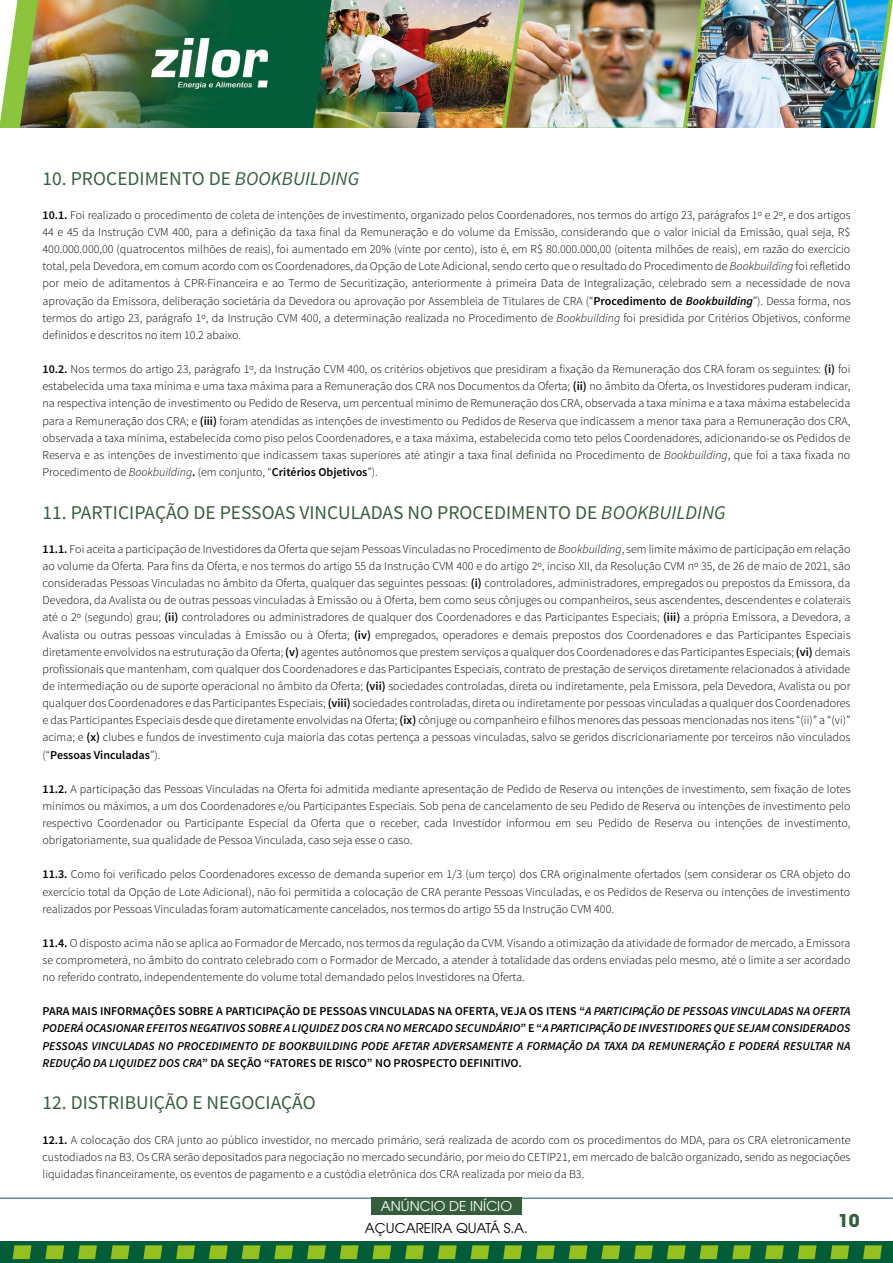
<style>
.page{position:relative;width:893px;height:1263px;background:#fff}
.page>*{position:absolute;margin:0;border:0;box-sizing:border-box;transform-origin:0 0}
.t1{font:19.5px "Source Sans Pro";color:#365e3d}
.t2{font:700 17.55px "ITC Avant Garde Pro";color:#365e3d}
.t3{font:13.5px "ITC Avant Garde Pro";color:#000}
.t4{font:13.5px "ITC Avant Garde Pro";color:#fff}
.t5{font:300 12px/17.1px "Source Sans Pro";color:#000;text-align:justify}
.t6{font:italic 600 12px/17.1px "Source Sans Pro";color:#000;text-align:justify}
.s1{font-style:italic}
.s2{font-weight:600}
.s3{font-weight:600;font-style:italic}
.s4{font-style:normal}
</style>
<div class="page">
<hr style="left:0;top:1198px;width:893px;height:1px;background:#195472">
<div style="left:371px;top:1198px;width:151px;height:17px;background:#365e3d"></div>
<img style="left:0;top:0;width:893px;height:127px">
<img style="left:0;top:1242px;width:893px;height:21px">
<h1 class="t1" style="left:43px;top:166px;width:318px">10. PROCEDIMENTO DE <span class="s1">BOOKBUILDING</span></h1>
<p class="t5" style="left:43px;top:206px;width:809px"><span class="s2">10.1.</span> Foi realizado o procedimento de coleta de intenções de investimento, organizado pelos Coordenadores, nos termos do artigo 23, parágrafos 1º e 2º, e dos artigos 44 e 45 da Instrução CVM 400, para a definição da taxa final da Remuneração e do volume da Emissão, considerando que o valor inicial da Emissão, qual seja, R$ 400.000.000,00 (quatrocentos milhões de reais), foi aumentado em 20% (vinte por cento), isto é, em R$ 80.000.000,00 (oitenta milhões de reais), em razão do exercício total, pela Devedora, em comum acordo com os Coordenadores, da Opção de Lote Adicional, sendo certo que o resultado do Procedimento de <span class="s1">Bookbuilding</span> foi refletido por meio de aditamentos à CPR-Financeira e ao Termo de Securitização, anteriormente à primeira Data de Integralização, celebrado sem a necessidade de nova aprovação da Emissora, deliberação societária da Devedora ou aprovação por Assembleia de Titulares de CRA (“<span class="s2">Procedimento de</span> <span class="s3">Bookbuilding</span>”). Dessa forma, nos termos do artigo 23, parágrafo 1º, da Instrução CVM 400, a determinação realizada no Procedimento de <span class="s1">Bookbuilding</span> foi presidida por Critérios Objetivos, conforme definidos e descritos no item 10.2 abaixo.</p>
<p class="t5" style="left:43px;top:361px;width:809px"><span class="s2">10.2.</span> Nos termos do artigo 23, parágrafo 1º, da Instrução CVM 400, os critérios objetivos que presidiram a fixação da Remuneração dos CRA foram os seguintes: <span class="s2">(i)</span> foi estabelecida uma taxa mínima e uma taxa máxima para a Remuneração dos CRA nos Documentos da Oferta; <span class="s2">(ii)</span> no âmbito da Oferta, os Investidores puderam indicar, na respectiva intenção de investimento ou Pedido de Reserva, um percentual mínimo de Remuneração dos CRA, observada a taxa mínima e a taxa máxima estabelecida para a Remuneração dos CRA; e <span class="s2">(iii)</span> foram atendidas as intenções de investimento ou Pedidos de Reserva que indicassem a menor taxa para a Remuneração dos CRA, observada a taxa mínima, estabelecida como piso pelos Coordenadores, e a taxa máxima, estabelecida como teto pelos Coordenadores, adicionando-se os Pedidos de Reserva e as intenções de investimento que indicassem taxas superiores até atingir a taxa final definida no Procedimento de <span class="s1">Bookbuilding</span>, que foi a taxa fixada no Procedimento de <span class="s1">Bookbuilding</span><span class="s2">.</span> (em conjunto, “<span class="s2">Critérios Objetivos</span>”).</p>
<h1 class="t1" style="left:43px;top:500px;width:684px">11. PARTICIPAÇÃO DE PESSOAS VINCULADAS NO PROCEDIMENTO DE <span class="s1">BOOKBUILDING</span></h1>
<p class="t5" style="left:43px;top:540px;width:809px"><span class="s2">11.1.</span> Foi aceita a participação de Investidores da Oferta que sejam Pessoas Vinculadas no Procedimento de <span class="s1">Bookbuilding</span>, sem limite máximo de participação em relação ao volume da Oferta. Para fins da Oferta, e nos termos do artigo 55 da Instrução CVM 400 e do artigo 2º, inciso XII, da Resolução CVM nº 35, de 26 de maio de 2021, são consideradas Pessoas Vinculadas no âmbito da Oferta, qualquer das seguintes pessoas: <span class="s2">(i)</span> controladores, administradores, empregados ou prepostos da Emissora, da Devedora, da Avalista ou de outras pessoas vinculadas à Emissão ou à Oferta, bem como seus cônjuges ou companheiros, seus ascendentes, descendentes e colaterais até o 2º (segundo) grau; <span class="s2">(ii)</span> controladores ou administradores de qualquer dos Coordenadores e das Participantes Especiais; <span class="s2">(iii)</span> a própria Emissora, a Devedora, a Avalista ou outras pessoas vinculadas à Emissão ou à Oferta; <span class="s2">(iv)</span> empregados, operadores e demais prepostos dos Coordenadores e das Participantes Especiais diretamente envolvidos na estruturação da Oferta; <span class="s2">(v)</span> agentes autônomos que prestem serviços a qualquer dos Coordenadores e das Participantes Especiais; <span class="s2">(vi)</span> demais profissionais que mantenham, com qualquer dos Coordenadores e das Participantes Especiais, contrato de prestação de serviços diretamente relacionados à atividade de intermediação ou de suporte operacional no âmbito da Oferta; <span class="s2">(vii)</span> sociedades controladas, direta ou indiretamente, pela Emissora, pela Devedora, Avalista ou por qualquer dos Coordenadores e das Participantes Especiais; <span class="s2">(viii)</span> sociedades controladas, direta ou indiretamente por pessoas vinculadas a qualquer dos Coordenadores e das Participantes Especiais desde que diretamente envolvidas na Oferta; <span class="s2">(ix)</span> cônjuge ou companheiro e filhos menores das pessoas mencionadas nos itens “(ii)” a “(vi)” acima; e <span class="s2">(x)</span> clubes e fundos de investimento cuja maioria das cotas pertença a pessoas vinculadas, salvo se geridos discricionariamente por terceiros não vinculados (“<span class="s2">Pessoas Vinculadas</span>”).</p>
<p class="t5" style="left:43px;top:780px;width:809px"><span class="s2">11.2.</span> A participação das Pessoas Vinculadas na Oferta foi admitida mediante apresentação de Pedido de Reserva ou intenções de investimento, sem fixação de lotes mínimos ou máximos, a um dos Coordenadores e/ou Participantes Especiais. Sob pena de cancelamento de seu Pedido de Reserva ou intenções de investimento pelo respectivo Coordenador ou Participante Especial da Oferta que o receber, cada Investidor informou em seu Pedido de Reserva ou intenções de investimento, obrigatoriamente, sua qualidade de Pessoa Vinculada, caso seja esse o caso.</p>
<p class="t5" style="left:43px;top:866px;width:809px"><span class="s2">11.3.</span> Como foi verificado pelos Coordenadores excesso de demanda superior em 1/3 (um terço) dos CRA originalmente ofertados (sem considerar os CRA objeto do exercício total da Opção de Lote Adicional), não foi permitida a colocação de CRA perante Pessoas Vinculadas, e os Pedidos de Reserva ou intenções de investimento realizados por Pessoas Vinculadas foram automaticamente cancelados, nos termos do artigo 55 da Instrução CVM 400.</p>
<p class="t5" style="left:43px;top:934px;width:809px"><span class="s2">11.4.</span> O disposto acima não se aplica ao Formador de Mercado, nos termos da regulação da CVM. Visando a otimização da atividade de formador de mercado, a Emissora se comprometerá, no âmbito do contrato celebrado com o Formador de Mercado, a atender à totalidade das ordens enviadas pelo mesmo, até o limite a ser acordado no referido contrato, independentemente do volume total demandado pelos Investidores na Oferta.</p>
<p class="t6" style="left:43px;top:1003px;width:809px"><span class="s4">PARA MAIS INFORMAÇÕES SOBRE A PARTICIPAÇÃO DE PESSOAS VINCULADAS NA OFERTA, VEJA OS ITENS “</span>A PARTICIPAÇÃO DE PESSOAS VINCULADAS NA OFERTA PODERÁ OCASIONAR EFEITOS NEGATIVOS SOBRE A LIQUIDEZ DOS CRA NO MERCADO SECUNDÁRIO<span class="s4">” E “</span>A PARTICIPAÇÃO DE INVESTIDORES QUE SEJAM CONSIDERADOS PESSOAS VINCULADAS NO PROCEDIMENTO DE BOOKBUILDING PODE AFETAR ADVERSAMENTE A FORMAÇÃO DA TAXA DA REMUNERAÇÃO E PODERÁ RESULTAR NA REDUÇÃO DA LIQUIDEZ DOS CRA<span class="s4">” DA SEÇÃO “FATORES DE RISCO” NO PROSPECTO DEFINITIVO.</span></p>
<h1 class="t1" style="left:43px;top:1091px;width:275px">12. DISTRIBUIÇÃO E NEGOCIAÇÃO</h1>
<p class="t5" style="left:43px;top:1131px;width:809px"><span class="s2">12.1.</span> A colocação dos CRA junto ao público investidor, no mercado primário, será realizada de acordo com os procedimentos do MDA, para os CRA eletronicamente custodiados na B3. Os CRA serão depositados para negociação no mercado secundário, por meio do CETIP21, em mercado de balcão organizado, sendo as negociações liquidadas financeiramente, os eventos de pagamento e a custódia eletrônica dos CRA realizada por meio da B3.</p>
<p class="t4" style="left:381px;top:1197px;width:133px">ANÚNCIO DE INÍCIO</p>
<p class="t3" style="left:365px;top:1219px;width:165px">AÇUCAREIRA QUATÁ S.A.</p>
<h2 class="t2" style="left:838px;top:1208px;width:23px">10</h2>
</div>
